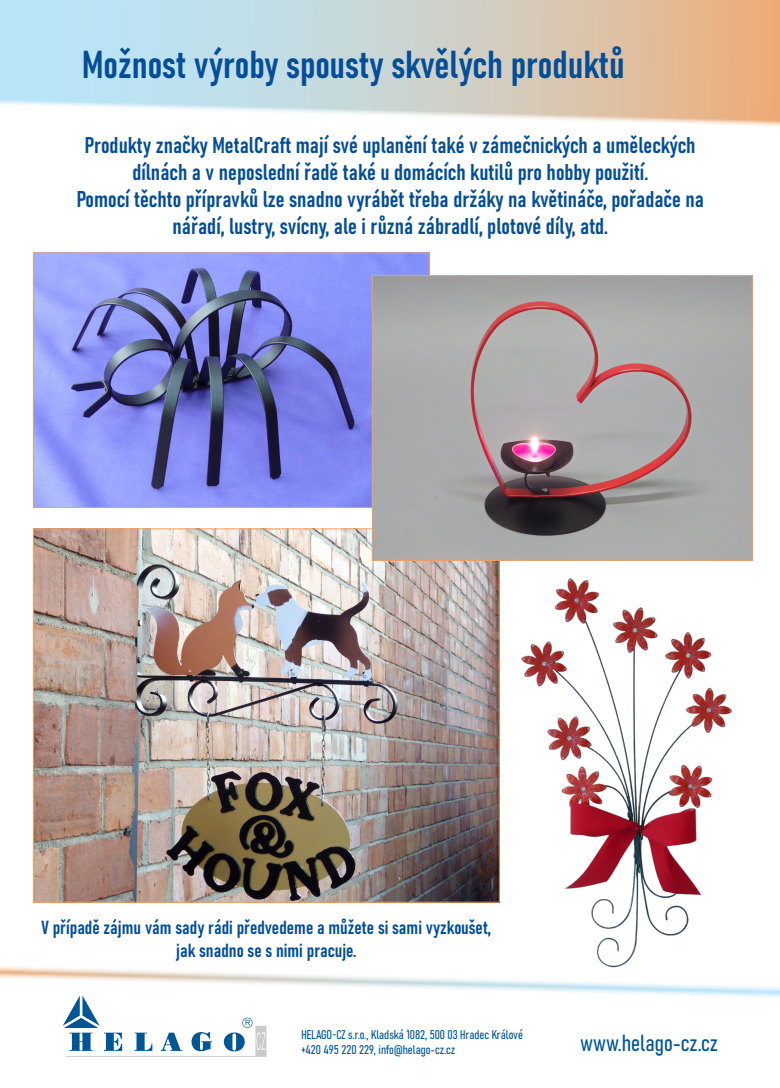
<style>
.page{position:relative;width:780px;height:1088px;background:#fff}
.page>*{position:absolute;margin:0;border:0;box-sizing:border-box;transform-origin:0 0}
.t1{font:38.38px "Bahnschrift";color:#044e97}
.t2{font:23px "Bahnschrift";color:#005595}
.t3{font:22.5px/27px "Bahnschrift";color:#044e97;text-align:center}
.t4{font:18.75px/22.5px "Bahnschrift";color:#044e97;text-align:center}
.t5{font:12.5px "Bahnschrift";color:#005595}
</style>
<div class="page">
<svg style="left:0;top:966px;width:780px;height:91px"></svg>
<svg style="left:0;top:0;width:780px;height:126px;background:#d3d5ce"></svg>
<img style="left:35px;top:255px;width:392px;height:251px">
<img style="left:35px;top:531px;width:462px;height:369px">
<img style="left:374px;top:277px;width:376px;height:281px">
<div style="left:372px;top:275px;width:380px;height:285px;border:1px solid #f89d5c"></div>
<img style="left:503px;top:578px;width:248px;height:397px">
<p class="t1" style="left:82px;top:40px;width:544px">Možnost výroby spousty skvělých produktů</p>
<p class="t3" style="left:85px;top:132px;width:612px">Produkty značky MetalCraft mají své uplanění také v zámečnických a uměleckých dílnách a v neposlední řadě také u domácích kutilů pro hobby použití.</p>
<p class="t3" style="left:77px;top:186px;width:628px">Pomocí těchto přípravků lze snadno vyrábět třeba držáky na květináče, pořadače na nářadí, lustry, svícny, ale i různá zábradlí, plotové díly, atd.</p>
<p class="t4" style="left:42px;top:916px;width:451px">V případě zájmu vám sady rádi předvedeme a můžete si sami vyzkoušet, jak snadno se s nimi pracuje.</p>
<p class="t5" style="left:301px;top:1027px;width:223px">HELAGO-CZ s.r.o., Kladská 1082, 500 03 Hradec Králové</p>
<p class="t5" style="left:301px;top:1042px;width:155px">+420 495 220 229, info@helago-cz.cz</p>
<p class="t2" style="left:580px;top:1028px;width:139px">www.helago-cz.cz</p>
</div>
